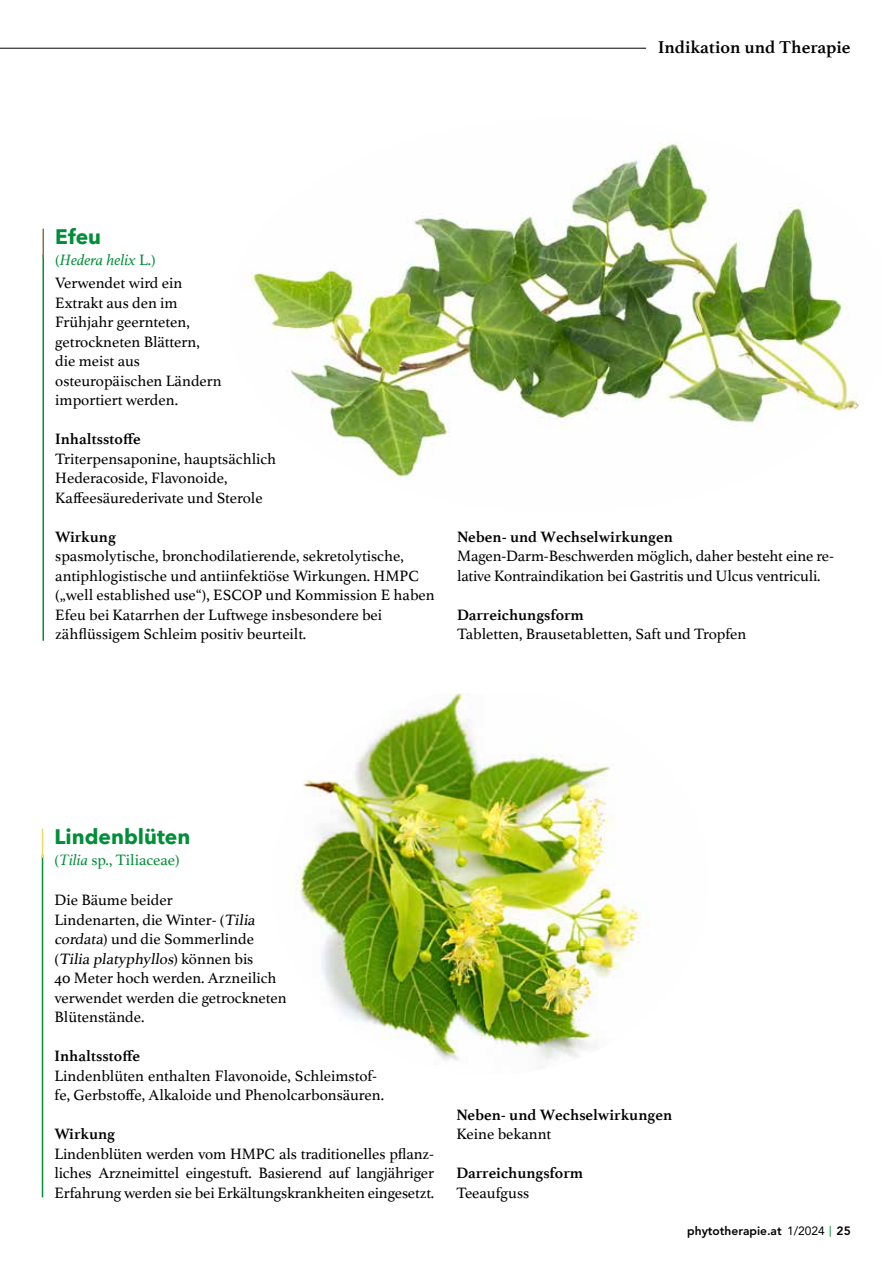
<style>
.page{position:relative;width:893px;height:1263px;background:#fff}
.page>*{position:absolute;margin:0;border:0;box-sizing:border-box;transform-origin:0 0}
.t1{font:700 21px "Avenir Next";color:#008e38}
.t2{font:700 18px "Athelas";color:#000}
.t3{font:15.75px/19.5px "Athelas";color:#000}
.t4{font:700 15.75px "Athelas";color:#000}
.t5{font:15.75px "Athelas";color:#008e38}
.t6{font:800 12px "Avenir";color:#000}
.s1{color:#008e38}
.s2{font-style:italic;color:#008e38}
.s3{font-style:italic}
.s4{font-weight:400}
.s5{font-family:"Lucida Grande";font-weight:400;color:#008e38}
</style>
<div class="page">
<hr style="left:0;top:48px;width:646px;height:1px;background:#000">
<hr style="left:43px;top:255px;width:1px;height:386px;background:#008e38">
<svg style="left:43px;top:229px;width:1px;height:29px"></svg>
<img style="left:247px;top:141px;width:613px;height:339px">
<hr style="left:42px;top:854px;width:1px;height:343px;background:#008e38">
<hr style="left:42px;top:828px;width:1px;height:30px;background:#f0da68">
<img style="left:297px;top:693px;width:348px;height:368px">
<p class="t2" style="left:658px;top:33px;width:194px">Indikation und Therapie</p>
<h1 class="t1" style="left:55px;top:218px;width:47px">Efeu</h1>
<p class="t3" style="left:55px;top:248px;width:129px;line-height:23.1px"><span class="s1">(</span><span class="s2">Hedera helix</span> <span class="s1">L.)<br></span>Verwendet wird ein</p>
<p class="t3" style="left:55px;top:292px;width:168px">Extrakt aus den im<br>Frühjahr geernteten, getrockneten Blättern, die meist aus osteuropäischen Ländern importiert werden.</p>
<p class="t4" style="left:55px;top:426px;width:87px">Inhaltsstoffe</p>
<p class="t3" style="left:55px;top:448px;width:222px">Triterpensaponine, hauptsächlich<br>Hederacoside, Flavonoide,<br>Kaffeesäurederivate und Sterole</p>
<p class="t4" style="left:55px;top:524px;width:62px">Wirkung</p>
<p class="t3" style="left:55px;top:546px;width:381px">spasmolytische, bronchodilatierende, sekretolytische, antiphlogistische und antiinfektiöse Wirkungen. HMPC („well established use“), ESCOP und Kommission E haben Efeu bei Katarrhen der Luftwege insbesondere bei zähflüssigem Schleim positiv beurteilt.</p>
<p class="t4" style="left:457px;top:524px;width:217px">Neben- und Wechselwirkungen</p>
<p class="t3" style="left:457px;top:546px;width:378px">Magen-Darm-Beschwerden möglich, daher besteht eine re&shy;lative Kontraindikation bei Gastritis und Ulcus ventriculi.</p>
<p class="t4" style="left:457px;top:602px;width:128px">Darreichungsform</p>
<p class="t3" style="left:457px;top:624px;width:291px">Tabletten, Brausetabletten, Saft und Tropfen</p>
<h1 class="t1" style="left:55px;top:818px;width:137px">Lindenblüten</h1>
<p class="t5" style="left:55px;top:847px;width:127px">(<span class="s3">Tilia</span> sp., Tiliaceae)</p>
<p class="t3" style="left:55px;top:890px;width:234px">Die Bäume beider<br>Lindenarten, die Winter- (Tilia cordata) und die Sommerlinde<br>( Tilia platyphyllos) kö n n e n b i s<br>40 Meter hoch werden. Arzneilich verwendet werden die getrockneten<br>Blütenstände.</p>
<p class="t4" style="left:55px;top:1043px;width:87px">Inhaltsstoffe</p>
<p class="t3" style="left:55px;top:1065px;width:331px">Lindenblüten enthalten Flavonoide, Schleimstof&shy;fe, Gerbstoffe, Alkaloide und Phenolcarbonsäuren.</p>
<p class="t4" style="left:55px;top:1121px;width:62px">Wirkung</p>
<p class="t3" style="left:55px;top:1143px;width:381px;text-align:justify">Lindenblüten werden vom HMPC als traditionelles pflanz&shy;liches Arzneimittel eingestuft. Basierend auf langjähriger Erfahrung werden sie bei Erkältungskrankheiten eingesetzt.</p>
<p class="t4" style="left:456px;top:1102px;width:217px">Neben- und Wechselwirkungen</p>
<p class="t3" style="left:456px;top:1124px;width:96px">Keine bekannt</p>
<p class="t4" style="left:456px;top:1160px;width:128px">Darreichungsform</p>
<p class="t3" style="left:456px;top:1182px;width:74px">Teeaufguss</p>
<p class="t6" style="left:687px;top:1223px;width:165px">phytotherapie.at <span class="s4">1/2024</span> <span class="s5">|</span> 25</p>
</div>
